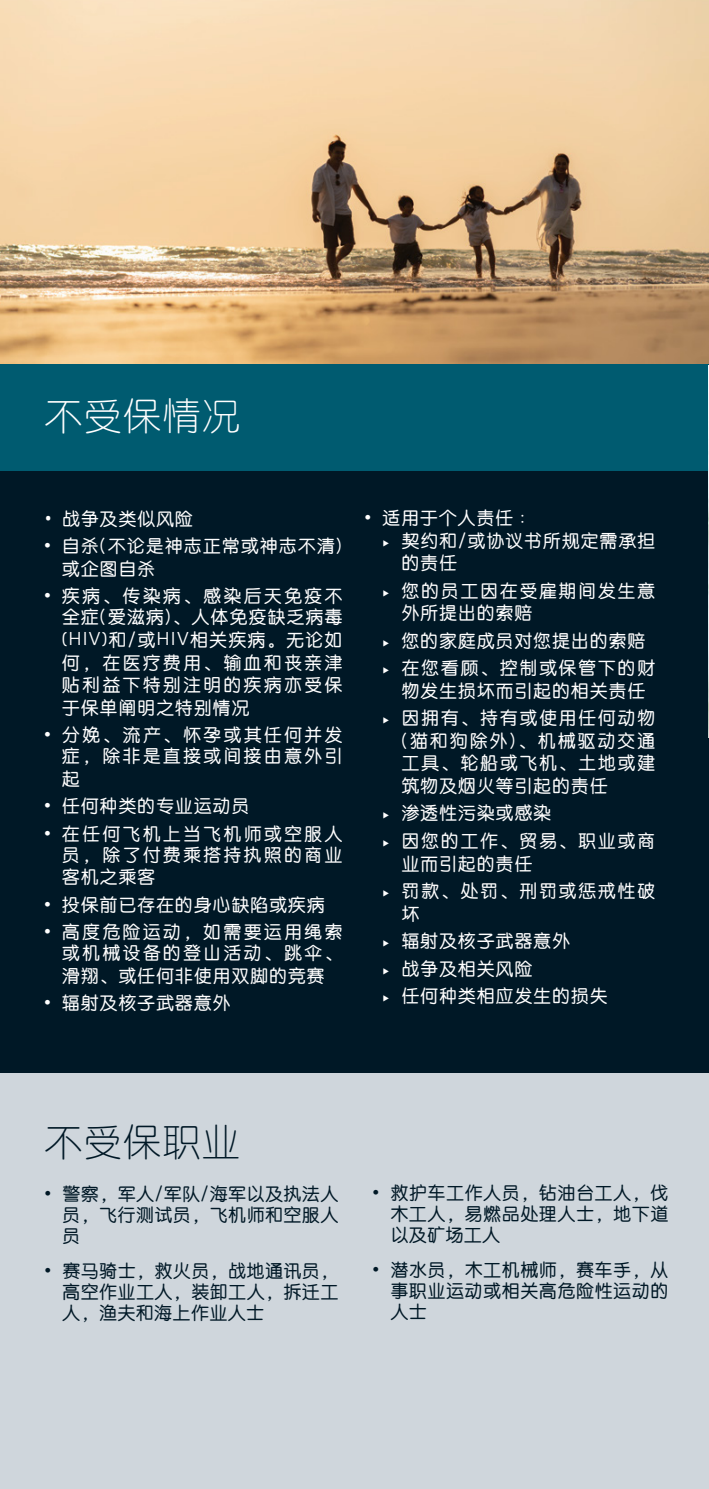
<style>
.page{position:relative;width:709px;height:1489px;background:#fff}
.page>*{position:absolute;margin:0;border:0;box-sizing:border-box;transform-origin:0 0}
.t1{font:37.5px "ST Yuanti SC Light";letter-spacing:.05em;color:#001826}
.t2{font:37.5px "ST Yuanti SC Light";letter-spacing:.05em;color:#fff}
.t3{font:17.5px/22.5px "ST Yuanti SC Regular";letter-spacing:.085em;color:#fff;text-align:justify}
.t4{font:17.5px/21px "ST Yuanti SC Regular";letter-spacing:.055em;color:#001826;text-align:justify}
.t5{font:17.5px/22.5px "ST Yuanti SC Regular";letter-spacing:.12em;color:#fff}
.s1{font-family:"New June"}
</style>
<div class="page">
<div style="left:0;top:256px;width:709px;height:1232px;background:#cfd6dc"></div>
<img style="left:0;top:0;width:709px;height:365px">
<div style="left:0;top:371px;width:709px;height:701px;background:#001826"></div>
<div style="left:0;top:365px;width:709px;height:105px;background:#005b70"></div>
<img style="left:708px;top:365px;width:1px;height:372px">
<h1 class="t2" style="left:44px;top:388px;width:197px">不受保情况</h1>
<p class="t3" style="left:44px;top:506px;width:150px"><span class="s1">•</span> 战争及类似风险</p>
<p class="t3" style="left:62px;top:534px;width:281px;text-indent:-18px">• 自杀(不论是神志正常或神志不清)或企图自杀</p>
<p class="t3" style="left:62px;top:584px;width:281px;text-indent:-18px">• 疾病、传染病、感染后天免疫不全症(爱滋病)、人体免疫缺乏病毒<span class="s1">(HIV)</span>和/或<span class="s1">HIV</span>相关疾病。无论如何，在医疗费用、输血和丧亲津贴利益下特别注明的疾病亦受保于保单阐明之特别情况</p>
<p class="t3" style="left:62px;top:723px;width:281px;line-height:21.8px;text-indent:-18px">• 分娩、流产、怀孕或其任何并发症，除非是直接或间接由意外引起</p>
<p class="t3" style="left:44px;top:793px;width:206px">• 任何种类的专业运动员</p>
<p class="t3" style="left:62px;top:821px;width:281px;line-height:21.8px;text-indent:-18px">• 在任何飞机上当飞机师或空服人员，除了付费乘搭持执照的商业客机之乘客</p>
<p class="t3" style="left:44px;top:892px;width:281px">• 投保前已存在的身心缺陷或疾病</p>
<p class="t3" style="left:62px;top:920px;width:281px;line-height:21.8px;text-indent:-18px">• 高度危险运动，如需要运用绳索或机械设备的登山活动、跳伞、滑翔、或任何非使用双脚的竞赛</p>
<p class="t3" style="left:44px;top:990px;width:187px">• 辐射及核子武器意外</p>
<p class="t3" style="left:365px;top:506px;width:162px">• 适用于个人责任 :</p>
<p class="t3" style="left:402px;top:528px;width:255px;text-indent:-19px">◆ 契约和/或协议书所规定需承担的责任</p>
<p class="t5" style="left:402px;top:578px;width:255px;text-indent:-19px">◆ 您的员工因在受雇期间发生意外所提出的索赔</p>
<p class="t3" style="left:383px;top:628px;width:264px">◆ 您的家庭成员对您提出的索赔</p>
<p class="t3" style="left:383px;top:656px;width:274px;text-align:center">◆ 在您看顾、控制或保管下的财物发生损坏而引起的相关责任</p>
<p class="t3" style="left:402px;top:706px;width:255px;text-indent:-19px">◆ 因拥有、持有或使用任何动物(猫和狗除外)、机械驱动交通工具、轮船或飞机、土地或建筑物及烟火等引起的责任</p>
<p class="t3" style="left:383px;top:801px;width:170px">◆ 渗透性污染或感染</p>
<p class="t5" style="left:402px;top:828px;width:255px;text-indent:-19px">◆ 因您的工作、贸易、职业或商业而引起的责任</p>
<p class="t5" style="left:402px;top:878px;width:255px;text-indent:-19px">◆ 罚款、处罚、刑罚或惩戒性破坏</p>
<p class="t3" style="left:383px;top:928px;width:189px">◆ 辐射及核子武器意外</p>
<p class="t3" style="left:383px;top:956px;width:151px">◆ 战争及相关风险</p>
<p class="t3" style="left:383px;top:983px;width:226px">◆ 任何种类相应发生的损失</p>
<h1 class="t1" style="left:44px;top:1113px;width:196px">不受保职业</h1>
<p class="t4" style="left:63px;top:1181px;width:277px;text-indent:-18px">• 警察，军人/军队/海军以及执法人员，飞行测试员，飞机师和空服人员</p>
<p class="t4" style="left:63px;top:1258px;width:277px;text-indent:-18px">• 赛马骑士，救火员，战地通讯员，高空作业工人，装卸工人，拆迁工人，渔夫和海上作业人士</p>
<p class="t4" style="left:391px;top:1180px;width:279px;text-indent:-18px">• 救护车工作人员，钻油台工人，伐木工人，易燃品处理人士，地下道以及矿场工人</p>
<p class="t4" style="left:390px;top:1257px;width:279px;text-indent:-18px">• 潜水员，木工机械师，赛车手，从事职业运动或相关高危险性运动的人士</p>
</div>
